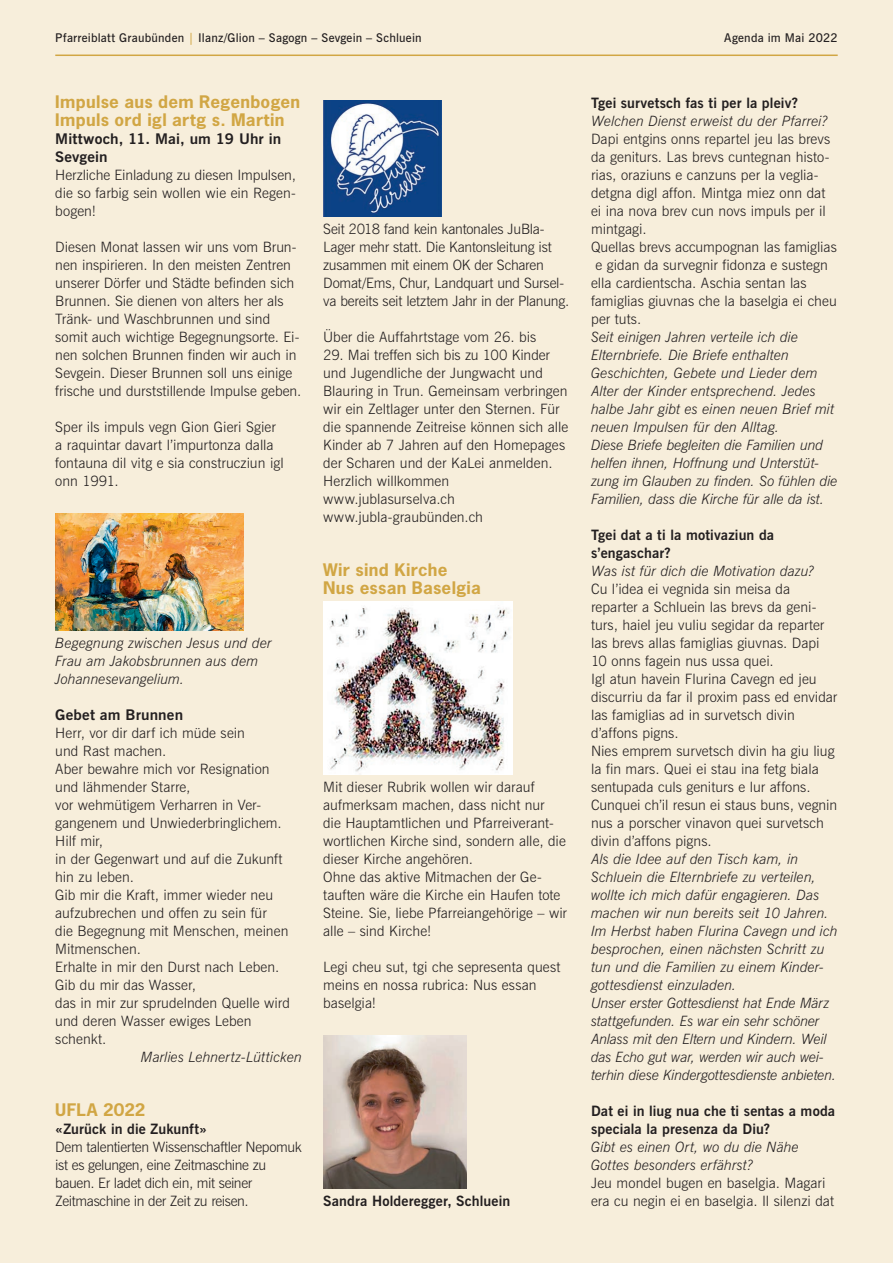
<style>
.page{position:relative;width:893px;height:1263px;background:#f7eedb}
.page>*{position:absolute;margin:0;border:0;box-sizing:border-box;transform-origin:0 0}
.t1{font:700 16.35px/18px "News Gothic";letter-spacing:.015em;color:#d1a644;scale:1.05 1}
.t2{font:700 14.7px/18px "News Gothic BT";letter-spacing:.005em;color:#231f20;scale:1.05 1}
.t3{font:300 14.25px/18px "News Gothic BT";letter-spacing:.005em;color:#231f20}
.t4{font:italic 300 14.25px/18px "News Gothic BT";letter-spacing:-.005em;color:#231f20}
.t5{font:300 14.25px/18px "News Gothic BT";letter-spacing:-.015em;color:#231f20}
.t6{font:700 14.25px/18px "News Gothic BT";letter-spacing:.01em;color:#231f20}
.t7{font:300 14.25px/18px "News Gothic BT";letter-spacing:-.025em;color:#231f20}
.t8{font:600 12px "News Gothic BT";letter-spacing:.02em;color:#231f20}
.s1{color:#d1a644}
</style>
<div class="page">
<hr style="left:55px;top:55px;width:783px;height:1px;background:#d1a644">
<img style="left:55px;top:513px;width:189px;height:117px">
<img style="left:323px;top:100px;width:118px;height:116px">
<img style="left:323px;top:602px;width:189px;height:172px">
<img style="left:323px;top:1036px;width:143px;height:152px">
<p class="t8" style="left:55px;top:31px;width:368px">Pfarreiblatt Graubünden <span class="s1">|</span> Ilanz/Glion – Sagogn – Sevgein – Schluein</p>
<p class="t8" style="left:724px;top:31px;width:115px">Agenda im Mai 2022</p>
<p class="t1" style="left:55px;top:92px;width:235px">Impulse aus dem Regenbogen<br>Impuls ord igl artg s. Martin</p>
<p class="t2" style="left:55px;top:130px;width:217px">Mittwoch, 11. Mai, um 19 Uhr in<br>Sevgein</p>
<p class="t3" style="left:55px;top:166px;width:242px;text-align:justify">Herzliche Einladung zu diesen Impulsen, die so farbig sein wollen wie ein Regen&shy;bogen!</p>
<p class="t3" style="left:55px;top:238px;width:248px">Diesen Monat lassen wir uns vom Brun&shy;nen inspirieren. In den meisten Zentren unserer Dörfer und Städte befinden sich Brunnen. Sie dienen von alters her als Tränk- und Waschbrunnen und sind somit auch wichtige Begegnungsorte. Ei&shy;nen solchen Brunnen finden wir auch in Sevgein. Dieser Brunnen soll uns einige frische und durststillende Impulse geben.</p>
<p class="t3" style="left:55px;top:418px;width:230px">Sper ils impuls vegn Gion Gieri Sgier a raquintar davart l’impurtonza dalla fontauna dil vitg e sia construcziun igl onn 1991.</p>
<p class="t4" style="left:55px;top:634px;width:218px">Begegnung zwischen Jesus und der<br>Frau am Jakobsbrunnen aus dem<br>Johannesevangelium.</p>
<p class="t2" style="left:55px;top:706px;width:123px">Gebet am Brunnen</p>
<p class="t3" style="left:55px;top:724px;width:236px">Herr, vor dir darf ich müde sein<br>und Rast machen.<br>Aber bewahre mich vor Resignation und lähmender Starre,<br>vor wehmütigem Verharren in Ver&shy;gangenem und Unwiederbringlichem.<br>Hilf mir,<br>in der Gegenwart und auf die Zukunft hin zu leben.<br>Gib mir die Kraft, immer wieder neu aufzubrechen und offen zu sein für<br>die Begegnung mit Menschen, meinen<br>Mitmenschen.<br>Erhalte in mir den Durst nach Leben.<br>Gib du mir das Wasser,<br>das in mir zur sprudelnden Quelle wird und deren Wasser ewiges Leben schenkt.</p>
<p class="t4" style="left:141px;top:1048px;width:162px">Marlies Lehnertz-Lütticken</p>
<p class="t1" style="left:55px;top:1100px;width:87px">UFLA 2022</p>
<p class="t6" style="left:55px;top:1120px;width:153px">«Zurück in die Zukunft»</p>
<p class="t7" style="left:55px;top:1138px;width:248px">Dem talentierten Wissenschaftler Nepomuk ist es gelungen, eine Zeitmaschine zu bauen. Er ladet dich ein, mit seiner Zeitmaschine in der Zeit zu reisen.</p>
<p class="t5" style="left:323px;top:220px;width:248px">Seit 2018 fand kein kantonales JuBla-Lager mehr statt. Die Kantonsleitung ist zusammen mit einem OK der Scharen Domat/Ems, Chur, Landquart und Sursel&shy;va bereits seit letztem Jahr in der Planung.</p>
<p class="t3" style="left:323px;top:328px;width:215px">Über die Auffahrtstage vom 26. bis</p>
<p class="t3" style="left:323px;top:346px;width:247px">29. Mai treffen sich bis zu 100 Kinder und Jugendliche der Jungwacht und Blauring in Trun. Gemeinsam verbringen wir ein Zeltlager unter den Sternen. Für die spannende Zeitreise können sich alle Kinder ab 7 Jahren auf den Homepages der Scharen und der KaLei anmelden.<br>Herzlich willkommen www.jublasurselva.ch www.jubla-graubünden.ch</p>
<p class="t1" style="left:323px;top:560px;width:152px">Wir sind Kirche<br>Nus essan Baselgia</p>
<p class="t3" style="left:323px;top:778px;width:245px">Mit dieser Rubrik wollen wir darauf aufmerksam machen, dass nicht nur<br>die Hauptamtlichen und Pfarreiverant&shy;wortlichen Kirche sind, sondern alle, die dieser Kirche angehören.<br>Ohne das aktive Mitmachen der Ge&shy;tauften wäre die Kirche ein Haufen tote Steine. Sie, liebe Pfarreiangehörige – wir alle – sind Kirche!</p>
<p class="t3" style="left:323px;top:958px;width:239px">Legi cheu sut, tgi che sepresenta quest meins en nossa rubrica: Nus essan baselgia!</p>
<p class="t6" style="left:323px;top:1192px;width:189px">Sandra Holderegger, Schluein</p>
<p class="t6" style="left:591px;top:94px;width:208px">Tgei survetsch fas ti per la pleiv?</p>
<p class="t4" style="left:591px;top:112px;width:238px">Welchen Dienst erweist du der Pfarrei?</p>
<p class="t3" style="left:591px;top:130px;width:241px">Dapi entgins onns repartel jeu las brevs</p>
<p class="t3" style="left:591px;top:148px;width:240px">da geniturs. Las brevs cuntegnan histo-</p>
<p class="t3" style="left:591px;top:166px;width:229px">rias, oraziuns e canzuns per la veglia-</p>
<p class="t3" style="left:591px;top:184px;width:236px">detgna digl affon. Mintga miez onn dat</p>
<p class="t3" style="left:591px;top:202px;width:236px">ei ina nova brev cun novs impuls per il</p>
<p class="t3" style="left:591px;top:220px;width:57px">mintgagi.</p>
<p class="t3" style="left:591px;top:238px;width:247px">Quellas brevs accumpognan las famiglias</p>
<p class="t3" style="left:595px;top:256px;width:234px">e gidan da survegnir fidonza e sustegn</p>
<p class="t3" style="left:591px;top:274px;width:217px">ella cardientscha. Aschia sentan las</p>
<p class="t3" style="left:591px;top:292px;width:247px">famiglias giuvnas che la baselgia ei cheu</p>
<p class="t3" style="left:591px;top:310px;width:52px">per tuts.</p>
<p class="t4" style="left:591px;top:328px;width:248px">Seit einigen Jahren verteile ich die Elternbriefe. Die Briefe enthalten Geschichten, Gebete und Lieder dem Alter der Kinder entsprechend. Jedes halbe Jahr gibt es einen neuen Brief mit neuen Impulsen für den Alltag.<br>Diese Briefe begleiten die Familien und helfen ihnen, Hoffnung und Unterstüt&shy;zung im Glauben zu finden. So fühlen die Familien, dass die Kirche für alle da ist.</p>
<p class="t6" style="left:591px;top:526px;width:185px">Tgei dat a ti la motivaziun da s’engaschar?</p>
<p class="t4" style="left:591px;top:562px;width:225px">Was ist für dich die Motivation dazu?</p>
<p class="t3" style="left:591px;top:580px;width:248px">Cu l’idea ei vegnida sin meisa da reparter a Schluein las brevs da geni&shy;turs, haiel jeu vuliu segidar da reparter las brevs allas famiglias giuvnas. Dapi 10 onns fagein nus ussa quei.<br>Igl atun havein Flurina Cavegn ed jeu discurriu da far il proxim pass ed envidar las famiglias ad in survetsch divin d’affons pigns.<br>Nies emprem survetsch divin ha giu liug la fin mars. Quei ei stau ina fetg biala sentupada culs geniturs e lur affons.<br>Cunquei ch’il resun ei staus buns, vegnin nus a porscher vinavon quei survetsch divin d’affons pigns.</p>
<p class="t4" style="left:591px;top:850px;width:248px">Als die Idee auf den Tisch kam, in Schluein die Elternbriefe zu verteilen, wollte ich mich dafür engagieren. Das machen wir nun bereits seit 10 Jahren.<br>Im Herbst haben Flurina Cavegn und ich besprochen, einen nächsten Schritt zu tun und die Familien zu einem Kinder&shy;gottesdienst einzuladen.<br>Unser erster Gottesdienst hat Ende März stattgefunden. Es war ein sehr schöner Anlass mit den Eltern und Kindern. Weil das Echo gut war, werden wir auch wei&shy;terhin diese Kindergottesdienste anbieten.</p>
<p class="t6" style="left:591px;top:1102px;width:246px">Dat ei in liug nua che ti sentas a moda speciala la presenza da Diu?</p>
<p class="t4" style="left:591px;top:1138px;width:209px">Gibt es einen Ort, wo du die Nähe<br>Gottes besonders erfährst?</p>
<p class="t3" style="left:591px;top:1174px;width:244px">Jeu mondel bugen en baselgia. Magari era cu negin ei en baselgia. Il silenzi dat</p>
</div>
